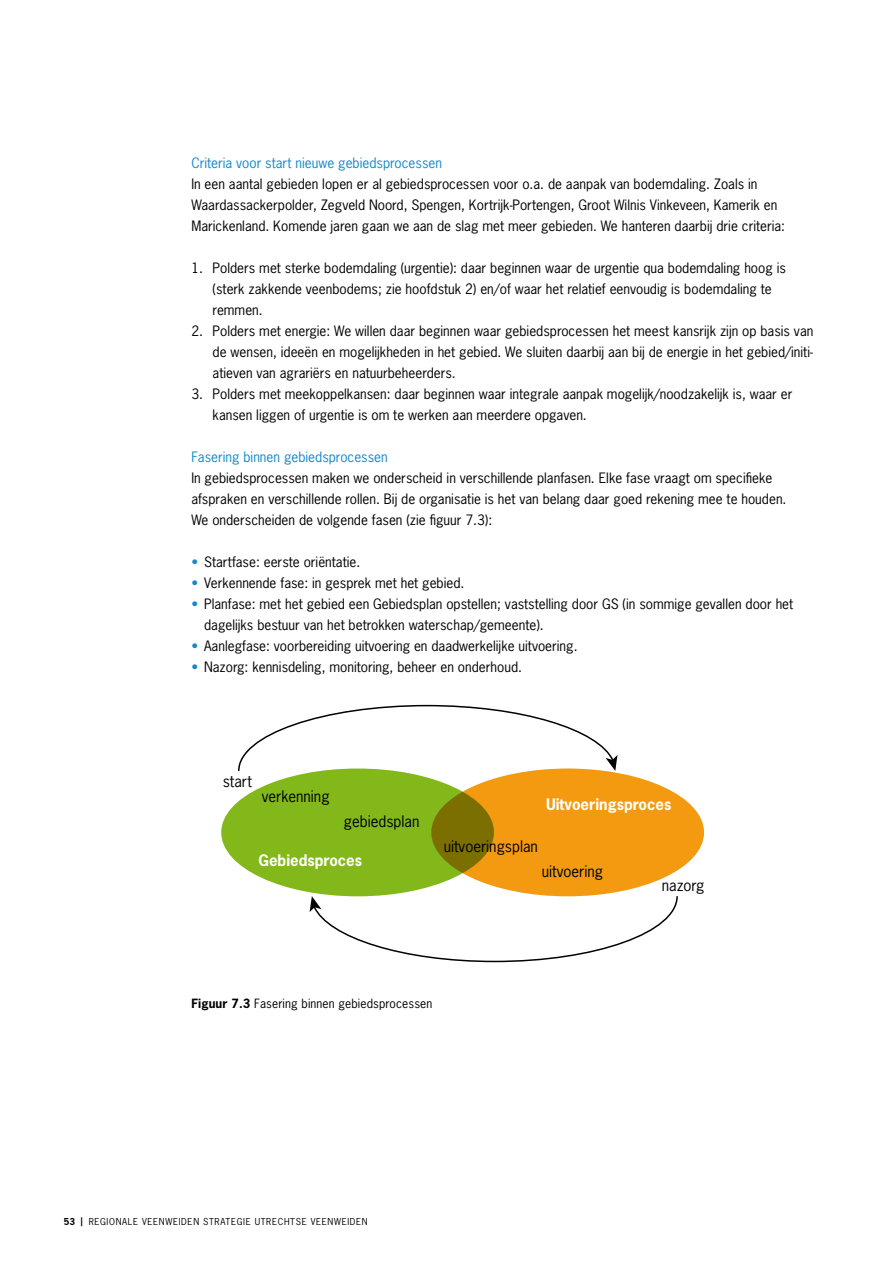
<style>
.page{position:relative;width:893px;height:1263px;background:#fff}
.page>*{position:absolute;margin:0;border:0;box-sizing:border-box;transform-origin:0 0}
.t1{font:15px "News Gothic Std";color:#000}
.t2{font:700 15px "News Gothic Std";color:#fff}
.t3{font:13.5px/21px "News Gothic Std";color:#000}
.t4{font:13.5px "News Gothic Std";color:#1488ca}
.t5{font:12px "News Gothic Std";letter-spacing:.01em;color:#000}
.t6{font:9px "News Gothic Std";letter-spacing:.075em;color:#000}
.s1{color:#1488ca}
.s2{font-weight:700}
</style>
<div class="page">
<div style="left:221px;top:768px;width:273px;height:128px;background:#83b81a;border-radius:50%"></div>
<div style="left:431px;top:768px;width:273px;height:128px;background:#f39a10;border-radius:50%"></div>
<svg style="left:238px;top:704px;width:379px;height:68px"></svg>
<svg style="left:310px;top:895px;width:368px;height:68px"></svg>
<p class="t4" style="left:191px;top:154px;width:252px">Criteria voor start nieuwe gebiedsprocessen</p>
<p class="t3" style="left:191px;top:173px;width:595px">In een aantal gebieden lopen er al gebiedsprocessen voor o.a. de aanpak van bodemdaling. Zoals in<br>Waardassackerpolder, Zegveld Noord, Spengen, Kortrijk-Portengen, Groot Wilnis Vinkeveen, Kamerik en<br>Marickenland. Komende jaren gaan we aan de slag met meer gebieden. We hanteren daarbij drie criteria:</p>
<p class="t3" style="left:213px;top:257px;width:575px;text-indent:-21px">1. Polders met sterke bodemdaling (urgentie): daar beginnen waar de urgentie qua bodemdaling hoog is (sterk zakkende veenbodems; zie hoofdstuk 2) en/of waar het relatief eenvoudig is bodemdaling te remmen.</p>
<p class="t3" style="left:213px;top:320px;width:602px;text-align:justify;text-indent:-21px">2. Polders met energie: We willen daar beginnen waar gebiedsprocessen het meest kansrijk zijn op basis van de wensen, ideeën en mogelijkheden in het gebied. We sluiten daarbij aan bij de energie in het gebied/initi&shy;atieven van agrariërs en natuurbeheerders.</p>
<p class="t3" style="left:213px;top:383px;width:581px;text-indent:-21px">3. Polders met meekoppelkansen: daar beginnen waar integrale aanpak mogelijk/noodzakelijk is, waar er kansen liggen of urgentie is om te werken aan meerdere opgaven.</p>
<p class="t4" style="left:191px;top:448px;width:198px">Fasering binnen gebiedsprocessen</p>
<p class="t3" style="left:191px;top:467px;width:597px">In gebiedsprocessen maken we onderscheid in verschillende planfasen. Elke fase vraagt om specifieke afspraken en verschillende rollen. Bij de organisatie is het van belang daar goed rekening mee te houden.<br>We onderscheiden de volgende fasen (zie figuur 7.3):</p>
<p class="t3" style="left:191px;top:551px;width:170px"><span class="s1">•</span> Startfase: eerste oriëntatie.</p>
<p class="t3" style="left:191px;top:572px;width:275px"><span class="s1">•</span> Verkennende fase: in gesprek met het gebied.</p>
<p class="t3" style="left:204px;top:593px;width:591px;text-indent:-13px"><span class="s1">•</span> Planfase: met het gebied een Gebiedsplan opstellen; vaststelling door GS (in sommige gevallen door het dagelijks bestuur van het betrokken waterschap/gemeente).</p>
<p class="t3" style="left:191px;top:635px;width:388px"><span class="s1">•</span> Aanlegfase: voorbereiding uitvoering en daadwerkelijke uitvoering.</p>
<p class="t3" style="left:191px;top:656px;width:332px"><span class="s1">•</span> Nazorg: kennisdeling, monitoring, beheer en onderhoud.</p>
<p class="t1" style="left:223px;top:772px;width:31px">start</p>
<p class="t1" style="left:262px;top:787px;width:69px">verkenning</p>
<p class="t1" style="left:344px;top:812px;width:77px">gebiedsplan</p>
<p class="t2" style="left:259px;top:850px;width:105px">Gebiedsproces</p>
<p class="t2" style="left:546px;top:795px;width:127px">Uitvoeringsproces</p>
<p class="t1" style="left:444px;top:837px;width:96px">uitvoeringsplan</p>
<p class="t1" style="left:542px;top:861px;width:63px">uitvoering</p>
<p class="t1" style="left:662px;top:875px;width:44px">nazorg</p>
<p class="t5" style="left:191px;top:996px;width:243px"><span class="s2">Figuur 7.3</span> Fasering binnen gebiedsprocessen</p>
<p class="t6" style="left:64px;top:1215px;width:305px"><span class="s2">53 |</span> REGIONALE VEENWEIDEN STRATEGIE UTRECHTSE VEENWEIDEN</p>
</div>
